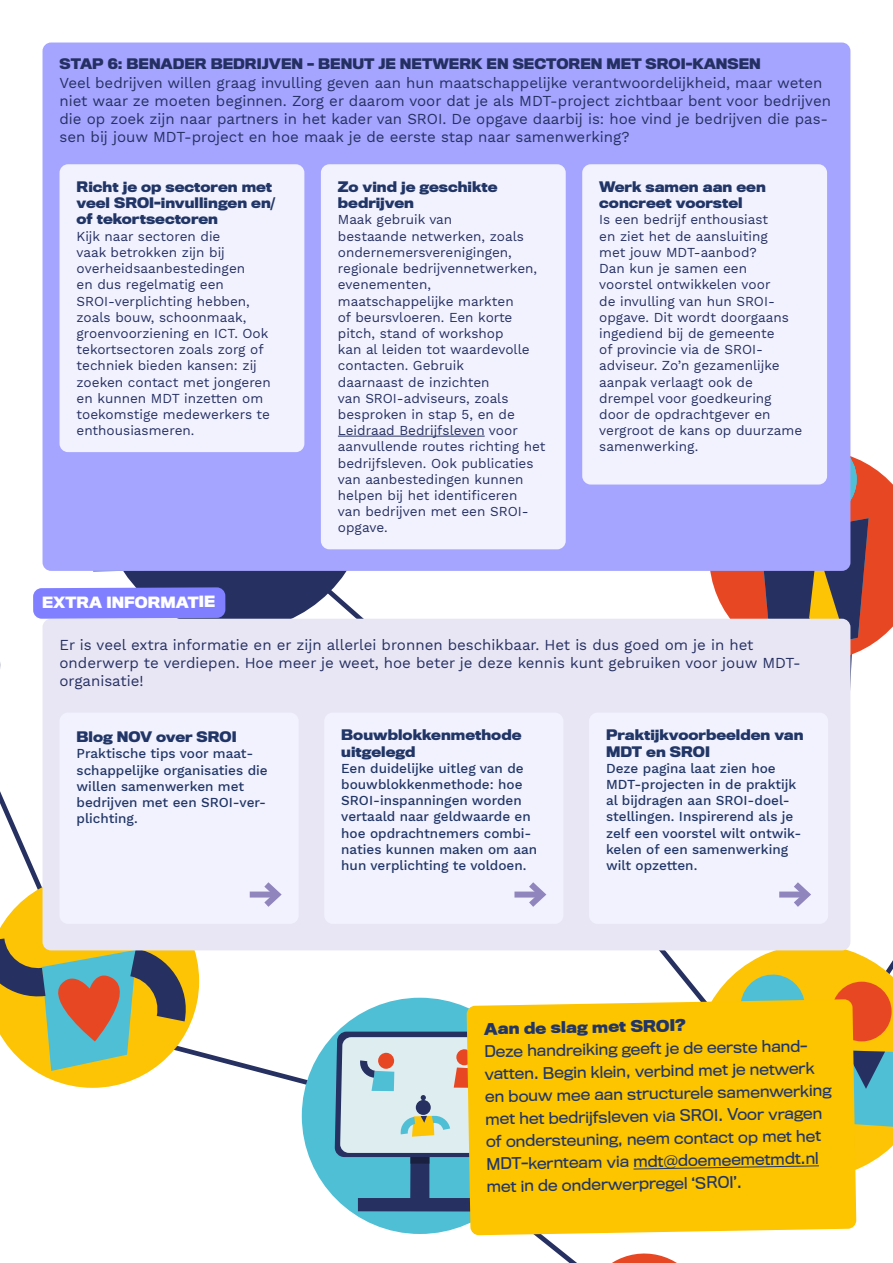
<style>
.page{position:relative;width:893px;height:1263px;background:#fff}
.page>*{position:absolute;margin:0;border:0;box-sizing:border-box;transform-origin:0 0}
.t1{font:15px/18px "Work Sans";color:#253062}
.t2{font:15px/22.5px "Titling Gothic FB";color:#213666}
.t3{font:700 15px "Titling Gothic FB";color:#213666}
.t4{font:700 14.4px "Titling Gothic FB";letter-spacing:-.005em;color:#fff}
.t5{font:13.5px/16.2px "Work Sans";color:#253062}
.t6{font:500 13.5px/16.2px "Work Sans";color:#213666}
.t7{font:700 13.5px/16.2px "Titling Gothic FB";color:#213666}
.t8{font:700 13.5px "Titling Gothic FB";color:#242f62}
</style>
<div class="page">
<svg style="left:126px;top:576px;width:726px;height:529px"></svg>
<svg style="left:709px;top:437px;width:184px;height:224px;background:#b36658"></svg>
<svg style="left:678px;top:928px;width:215px;height:242px;fill:#fcc405"></svg>
<svg style="left:856px;top:1050px;width:37px;height:77px;background:#4b9eb4"></svg>
<div style="left:832px;top:982px;width:60px;height:59px;background:#e84724;border-radius:50%"></div>
<svg style="left:685px;top:972px;width:130px;height:27px"></svg>
<div style="left:101px;top:364px;width:268px;height:267px;background:#263061;border-radius:50%"></div>
<svg style="left:0;top:874px;width:199px;height:214px"></svg>
<div style="left:302px;top:998px;width:236px;height:236px;background:#4fbfd6;border-radius:50%"></div>
<div style="left:410px;top:1148px;width:19px;height:54px;background:#263061"></div>
<div style="left:358px;top:1198px;width:124px;height:13px;background:#263061"></div>
<div style="left:410px;top:1157px;width:19px;height:7px;background:#1a2140"></div>
<svg style="left:335px;top:1031px;width:132px;height:126px;background:#bdcbd0"></svg>
<div style="left:456px;top:1049px;width:17px;height:16px;background:#e84724;border-radius:50%"></div>
<svg style="left:575px;top:1253px;width:102px;height:10px"></svg>
<div style="left:43px;top:43px;width:807px;height:528px;background:#a5a5ff;border-radius:9px"></div>
<div style="left:60px;top:164px;width:244px;height:288px;background:#f2f2ff;border-radius:9px"></div>
<div style="left:321px;top:164px;width:245px;height:385px;background:#f2f2ff;border-radius:9px"></div>
<hr style="left:338px;top:436px;width:147px;height:1px;background:#253062">
<div style="left:582px;top:164px;width:245px;height:320px;background:#f2f2ff;border-radius:9px"></div>
<div style="left:467px;top:999px;width:389px;height:236px;background:#fdc400"></div>
<svg style="left:633px;top:1165px;width:186px;height:4px"></svg>
<div style="left:43px;top:619px;width:807px;height:331px;background:#e8e6f4;border-radius:9px"></div>
<svg style="left:33px;top:587px;width:192px;height:32px;background:#8282fc"></svg>
<div style="left:60px;top:713px;width:239px;height:211px;background:#f2f2ff;border-radius:9px"></div>
<div style="left:324px;top:713px;width:239px;height:211px;background:#f2f2ff;border-radius:9px"></div>
<div style="left:589px;top:713px;width:239px;height:211px;background:#f2f2ff;border-radius:9px"></div>
<div style="left:250px;top:891px;width:27px;height:6px;background:#9185be"></div>
<svg style="left:258px;top:882px;width:24px;height:25px"></svg>
<div style="left:514px;top:891px;width:28px;height:6px;background:#9185be"></div>
<svg style="left:523px;top:882px;width:24px;height:25px"></svg>
<div style="left:779px;top:891px;width:28px;height:6px;background:#9185be"></div>
<svg style="left:787px;top:882px;width:24px;height:25px"></svg>
<p class="t8" style="left:60px;top:56px;width:703px">STAP 6: BENADER BEDRIJVEN – BENUT JE NETWERK EN SECTOREN MET SROI-KANSEN</p>
<p class="t1" style="left:60px;top:75px;width:773px">Veel bedrijven willen graag invulling geven aan hun maatschappelijke verantwoordelijkheid, maar weten niet waar ze moeten beginnen. Zorg er daarom voor dat je als MDT-project zichtbaar bent voor bedrijven die op zoek zijn naar partners in het kader van SROI. De opgave daarbij is: hoe vind je bedrijven die pas&shy;sen bij jouw MDT-project en hoe maak je de eerste stap naar samenwerking?</p>
<p class="t7" style="left:77px;top:179px;width:200px">Richt je op sectoren met veel SROI-invullingen en/ of tekortsectoren</p>
<p class="t5" style="left:77px;top:229px;width:196px">Kijk naar sectoren die<br>vaak betrokken zijn bij overheidsaanbestedingen<br>en dus regelmatig een<br>SROI-verplichting hebben, zoals bouw, schoonmaak, groenvoorziening en ICT. Ook tekortsectoren zoals zorg of techniek bieden kansen: zij zoeken contact met jongeren en kunnen MDT inzetten om toekomstige medewerkers te enthousiasmeren.</p>
<p class="t7" style="left:338px;top:179px;width:161px">Zo vind je geschikte bedrijven</p>
<p class="t5" style="left:338px;top:212px;width:209px">Maak gebruik van<br>bestaande netwerken, zoals ondernemersverenigingen, regionale bedrijvennetwerken, evenementen, maatschappelijke markten<br>of beursvloeren. Een korte pitch, stand of workshop<br>kan al leiden tot waardevolle contacten. Gebruik<br>daarnaast de inzichten<br>van SROI-adviseurs, zoals besproken in stap 5, en de<br>Leidraad Bedrijfsleven voor aanvullende routes richting het bedrijfsleven. Ook publicaties van aanbestedingen kunnen helpen bij het identificeren<br>van bedrijven met een SROI&shy;opgave.</p>
<p class="t7" style="left:599px;top:179px;width:168px">Werk samen aan een concreet voorstel</p>
<p class="t5" style="left:599px;top:212px;width:205px">Is een bedrijf enthousiast<br>en ziet het de aansluiting<br>met jouw MDT-aanbod?<br>Dan kun je samen een voorstel ontwikkelen voor<br>de invulling van hun SROI&shy;opgave. Dit wordt doorgaans ingediend bij de gemeente<br>of provincie via de SROI&shy;adviseur. Zo’n gezamenlijke aanpak verlaagt ook de drempel voor goedkeuring door de opdrachtgever en vergroot de kans op duurzame samenwerking.</p>
<p class="t4" style="left:42px;top:593px;width:175px">EXTRA INFORMATIE</p>
<p class="t1" style="left:60px;top:636px;width:743px">Er is veel extra informatie en er zijn allerlei bronnen beschikbaar. Het is dus goed om je in het onderwerp te verdiepen. Hoe meer je weet, hoe beter je deze kennis kunt gebruiken voor jouw MDT&shy;organisatie!</p>
<p class="t7" style="left:77px;top:729px;width:162px">Blog NOV over SROI</p>
<p class="t6" style="left:77px;top:746px;width:193px">Praktische tips voor maat&shy;schappelijke organisaties die willen samenwerken met bedrijven met een SROI-ver&shy;plichting.</p>
<p class="t7" style="left:341px;top:727px;width:182px">Bouwblokkenmethode uitgelegd</p>
<p class="t6" style="left:341px;top:761px;width:197px">Een duidelijke uitleg van de bouwblokkenmethode: hoe<br>SROI-inspanningen worden vertaald naar geldwaarde en hoe opdrachtnemers combi&shy;naties kunnen maken om aan hun verplichting te voldoen.</p>
<p class="t7" style="left:606px;top:727px;width:199px">Praktijkvoorbeelden van<br>MDT en SROI</p>
<p class="t6" style="left:606px;top:761px;width:197px">Deze pagina laat zien hoe<br>MDT-projecten in de praktijk al bijdragen aan SROI-doel&shy;stellingen. Inspirerend als je zelf een voorstel wilt ontwik&shy;kelen of een samenwerking wilt opzetten.</p>
<p class="t3" style="left:484px;top:1019px;width:203px;rotate:-1deg">Aan de slag met SROI?</p>
<p class="t2" style="left:484px;top:1040px;width:348px;rotate:-1deg">Deze handreiking geeft je de eerste hand&shy;vatten. Begin klein, verbind met je netwerk en bouw mee aan structurele samenwerking met het bedrijfsleven via SROI. Voor vragen of ondersteuning, neem contact op met het MDT-kernteam via mdt@doemeemetmdt.nl met in de onderwerpregel ‘SROI’.</p>
</div>
